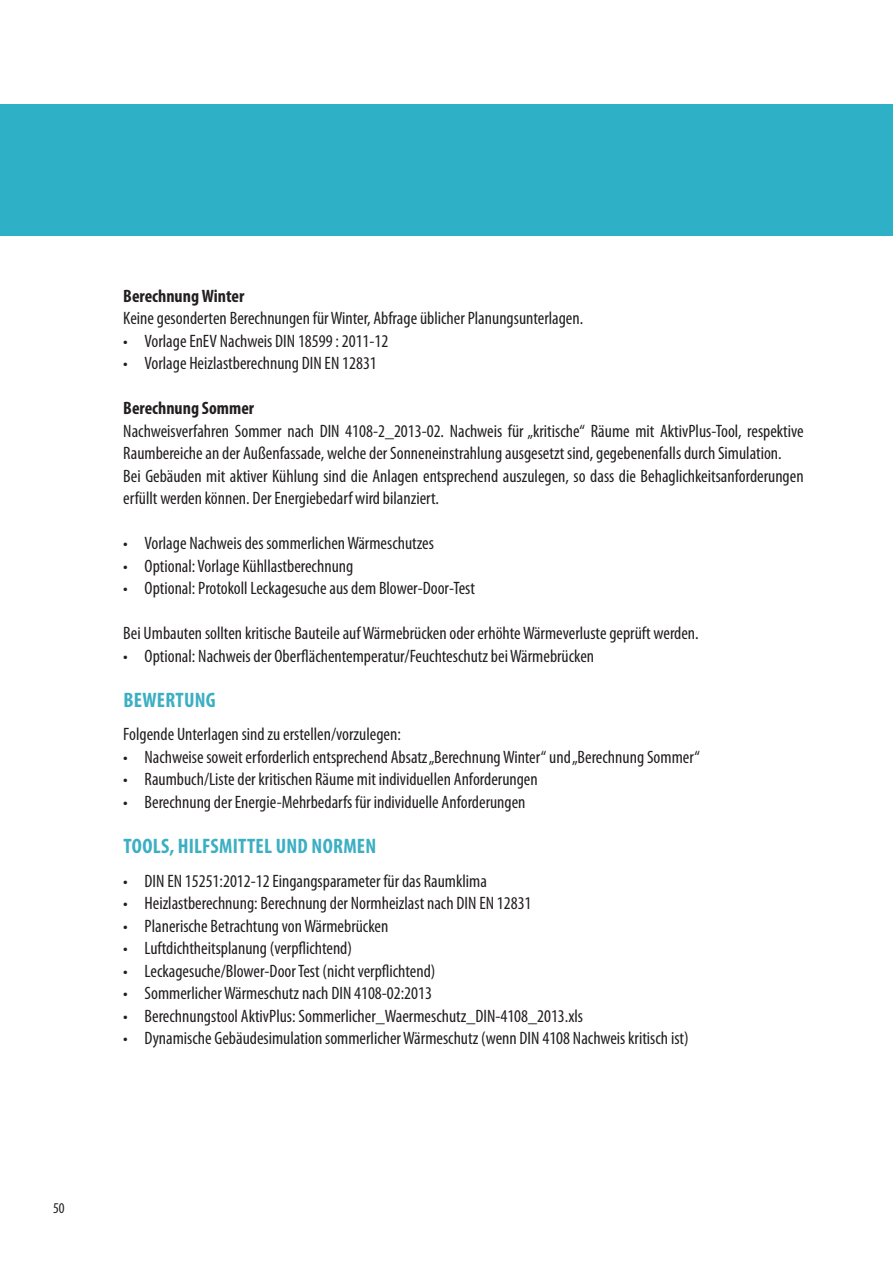
<style>
.page{position:relative;width:893px;height:1263px;background:#fff}
.page>*{position:absolute;margin:0;border:0;box-sizing:border-box;transform-origin:0 0}
.t1{font:700 condensed 21px "Myriad Pro";letter-spacing:.01em;color:#3cafc3}
.t2{font:condensed 18px/22.5px "Myriad Pro";color:#231f20}
.t3{font:700 condensed 18px "Myriad Pro";color:#231f20}
.t4{font:condensed 15px "Myriad Pro";color:#231f20}
</style>
<div class="page">
<div style="left:0;top:104px;width:893px;height:132px;background:#2eb0c7"></div>
<p class="t3" style="left:123px;top:286px;width:123px">Berechnung Winter</p>
<p class="t2" style="left:123px;top:307px;width:461px">Keine gesonderten Berechnungen für Winter, Abfrage üblicher Planungsunterlagen.</p>
<p class="t2" style="left:123px;top:330px;width:267px">• Vorlage EnEV Nachweis DIN 18599 : 2011-12</p>
<p class="t2" style="left:123px;top:352px;width:255px">• Vorlage Heizlastberechnung DIN EN 12831</p>
<p class="t3" style="left:123px;top:398px;width:132px">Berechnung Sommer</p>
<p class="t2" style="left:123px;top:420px;width:682px">Nachweisverfahren Sommer nach DIN 4108-2_2013-02. Nachweis für „kritische“ Räume mit AktivPlus-Tool, respektive Raumbereiche an der Außenfassade, welche der Sonneneinstrahlung ausgesetzt sind, gegebenenfalls durch Simulation.<br>Bei Gebäuden mit aktiver Kühlung sind die Anlagen entsprechend auszulegen, so dass die Behaglichkeitsanforderungen erfüllt werden können. Der Energiebedarf wird bilanziert.</p>
<p class="t2" style="left:123px;top:532px;width:312px">• Vorlage Nachweis des sommerlichen Wärmeschutzes</p>
<p class="t2" style="left:123px;top:555px;width:231px">• Optional: Vorlage Kühllastberechnung</p>
<p class="t2" style="left:123px;top:577px;width:353px">• Optional: Protokoll Leckagesuche aus dem Blower-Door-Test</p>
<p class="t2" style="left:123px;top:622px;width:577px">Bei Umbauten sollten kritische Bauteile auf Wärmebrücken oder erhöhte Wärmeverluste geprüft werden.</p>
<p class="t2" style="left:123px;top:645px;width:472px">• Optional: Nachweis der Oberflächentemperatur/Feuchteschutz bei Wärmebrücken</p>
<p class="t1" style="left:124px;top:688px;width:94px">BEWERTUNG</p>
<p class="t2" style="left:123px;top:723px;width:279px">Folgende Unterlagen sind zu erstellen/vorzulegen:</p>
<p class="t2" style="left:123px;top:746px;width:578px">• Nachweise soweit erforderlich entsprechend Absatz „Berechnung Winter“ und „Berechnung Sommer“</p>
<p class="t2" style="left:123px;top:768px;width:416px">• Raumbuch/Liste der kritischen Räume mit individuellen Anforderungen</p>
<p class="t2" style="left:123px;top:791px;width:404px">• Berechnung der Energie-Mehrbedarfs für individuelle Anforderungen</p>
<p class="t1" style="left:124px;top:834px;width:254px">TOOLS, HILFSMITTEL UND NORMEN</p>
<p class="t2" style="left:123px;top:870px;width:365px">• DIN EN 15251:2012-12 Eingangsparameter für das Raumklima</p>
<p class="t2" style="left:123px;top:892px;width:410px">• Heizlastberechnung: Berechnung der Normheizlast nach DIN EN 12831</p>
<p class="t2" style="left:123px;top:915px;width:266px">• Planerische Betrachtung von Wärmebrücken</p>
<p class="t2" style="left:123px;top:937px;width:230px">• Luftdichtheitsplanung (verpflichtend)</p>
<p class="t2" style="left:123px;top:960px;width:314px">• Leckagesuche/Blower-Door Test (nicht verpflichtend)</p>
<p class="t2" style="left:123px;top:982px;width:310px">• Sommerlicher Wärmeschutz nach DIN 4108-02:2013</p>
<p class="t2" style="left:123px;top:1005px;width:461px">• Berechnungstool AktivPlus: Sommerlicher_Waermeschutz_DIN-4108_2013.xls</p>
<p class="t2" style="left:123px;top:1027px;width:567px">• Dynamische Gebäudesimulation sommerlicher Wärmeschutz (wenn DIN 4108 Nachweis kritisch ist)</p>
<p class="t4" style="left:53px;top:1200px;width:13px">50</p>
</div>
